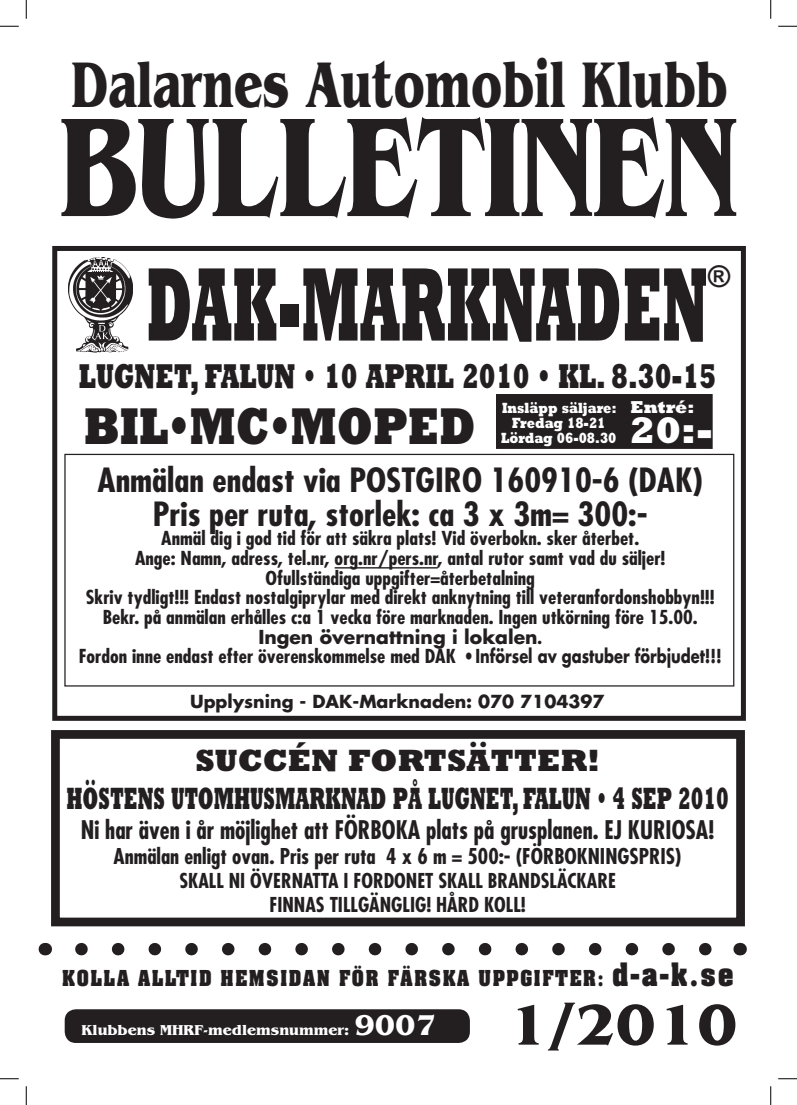
<style>
.page{position:relative;width:797px;height:1105px;background:#fff}
.page>*{position:absolute;margin:0;border:0;box-sizing:border-box;transform-origin:0 0}
.t1{font:700 147.5px "Benguiat";color:#231f20;scale:.74 1}
.t2{font:800 106.25px "Rockwell";color:#231f20;scale:.5 1}
.t3{font:700 67.5px "Benguiat";color:#231f20;scale:.7 1}
.t4{font:800 52.5px "Rockwell";color:#231f20;scale:.8 1}
.t5{font:800 37.5px "Rockwell";color:#fff}
.t6{font:800 35px "Rockwell";color:#231f20;scale:.7 1}
.t7{font:700 condensed 32.5px/34.1px "Futura";color:#231f20;text-align:center;scale:1.06 1}
.t8{font:800 31.25px/37.5px "Rockwell";color:#231f20;text-align:center}
.t9{font:800 30px "Rockwell";color:#231f20}
.t10{font:700 condensed 25px "Futura";color:#231f20;scale:.95 1}
.t11{font:700 condensed 21.25px "Futura";color:#231f20}
.t12{font:700 condensed 20px/24px "Futura";color:#231f20;text-align:center}
.t13{font:700 condensed 18.75px/19.8px "Futura";color:#231f20;text-align:center;scale:1.06 1}
.t14{font:700 18.75px "Aachen";letter-spacing:.1em;color:#231f20;scale:.9 1}
.t15{font:700 17.5px "Futura";color:#231f20}
.t16{font:800 17.5px "Rockwell";color:#fff}
.t17{font:800 15px/15px "Rockwell";color:#fff;text-align:center;scale:.8 1}
.t18{font:700 15px "Benguiat";color:#fff}
.s1{font-stretch:normal}
.s2{font-size:27.5px}
.s3{font-size:30px}
.s4{font-size:60px;color:#231f20}
</style>
<div class="page">
<div style="left:65px;top:1009px;width:405px;height:34px;background:#231f20;border-radius:11px"></div>
<svg style="left:81px;top:943px;width:631px;height:12px"></svg>
<svg style="left:45px;top:943px;width:1px;height:12px"></svg>
<svg style="left:739px;top:943px;width:1px;height:12px"></svg>
<div style="left:52px;top:246px;width:694px;height:475px;border:5px solid #231f20"></div>
<div style="left:496px;top:395px;width:216px;height:53px;background:#231f20"></div>
<div style="left:496px;top:394px;width:216px;height:55px;border:1px solid #231f20"></div>
<div style="left:64px;top:454px;width:670px;height:232px;border:1px solid #231f20"></div>
<hr style="left:334px;top:567px;width:104px;height:1px;background:#231f20">
<img style="left:68px;top:258px;width:65px;height:94px">
<div style="left:51px;top:730px;width:694px;height:196px;border:9px solid #231f20"></div>
<svg style="left:0;top:25px;width:19px;height:2px"></svg>
<svg style="left:778px;top:25px;width:19px;height:2px"></svg>
<svg style="left:0;top:1078px;width:19px;height:1px"></svg>
<svg style="left:778px;top:1078px;width:19px;height:1px"></svg>
<svg style="left:25px;top:0;width:2px;height:19px"></svg>
<svg style="left:25px;top:1086px;width:2px;height:19px"></svg>
<svg style="left:770px;top:0;width:1px;height:19px"></svg>
<svg style="left:770px;top:1086px;width:1px;height:19px"></svg>
<h3 class="t3" style="left:71px;top:46px;width:939px">Dalarnes Automobil Klubb</h3>
<h1 class="t1" style="left:60px;top:82px;width:916px">BULLETINEN</h1>
<h3 class="t9" style="left:707px;top:258px;width:26px">®</h3>
<h2 class="t2" style="left:147px;top:238px;width:1123px">DAK-MARKNADEN</h2>
<h3 class="t6" style="left:79px;top:354px;width:911px">LUGNET, FALUN • 10 APRIL 2010 • KL. 8.30-15</h3>
<h3 class="t4" style="left:84px;top:394px;width:491px">BIL•MC•MOPED</h3>
<p class="t16" style="left:630px;top:396px;width:65px">Entré:</p>
<p class="t17" style="left:501px;top:400px;width:146px">Insläpp säljare:<br>Fredag 18-21<br>Lördag 06-08.30</p>
<h3 class="t5" style="left:629px;top:407px;width:85px">20:-</h3>
<h3 class="t7" style="left:97px;top:462px;width:573px">Anmälan endast via POSTGIRO 160910-6 (DAK)<br>Pris per ruta, storlek: ca 3 x 3m= 300:-</h3>
<p class="t13" style="left:79px;top:528px;width:608px">Anmäl dig i god tid för att säkra plats! Vid överbokn. sker återbet.<br>Ange: Namn, adress, tel.nr, org.nr/pers.nr, antal rutor samt vad du säljer!<br>Ofullständiga uppgifter=återbetalning<br>Skriv tydligt!!! Endast nostalgiprylar med direkt anknytning till veteranfordonshobbyn!!!<br>Bekr. på anmälan erhålles c:a 1 vecka före marknaden. Ingen utkörning före 15.00.<br><span class="s1">Ingen övernattning i lokalen</span>.<br>Fordon inne endast efter överenskommelse med DAK • <span class="s1">Införsel av gastuber förbjudet!!!</span></p>
<p class="t15" style="left:190px;top:690px;width:416px">Upplysning - DAK-Marknaden: 070 7104397</p>
<h3 class="t8" style="left:66px;top:741px;width:664px">SUCCÉN FORTSÄTTER!<br>HÖSTENS UTOMHUSMARKNAD PÅ LUGNET, FALUN • 4 SEP 2010</h3>
<h3 class="t10" style="left:81px;top:813px;width:668px">Ni har även i år möjlighet att FÖRBOKA plats på grusplanen. EJ KURIOSA!</h3>
<p class="t11" style="left:113px;top:843px;width:569px">Anmälan enligt ovan. Pris per ruta 4 x 6 m = 500:- (FÖRBOKNINGSPRIS)</p>
<p class="t12" style="left:179px;top:869px;width:438px">SKALL NI ÖVERNATTA I FORDONET SKALL BRANDSLÄCKARE<br>FINNAS TILLGÄNGLIG! HÅRD KOLL!</p>
<p class="t14" style="left:62px;top:964px;width:747px">KOLLA ALLTID HEMSIDAN FÖR FÄRSKA UPPGIFTER: <span class="s2">d-a-k.se</span></p>
<p class="t18" style="left:81px;top:1021px;width:657px">Klubbens MHRF-medlemsnummer: <span class="s3">9007</span> <span class="s4">1/2010</span></p>
</div>
